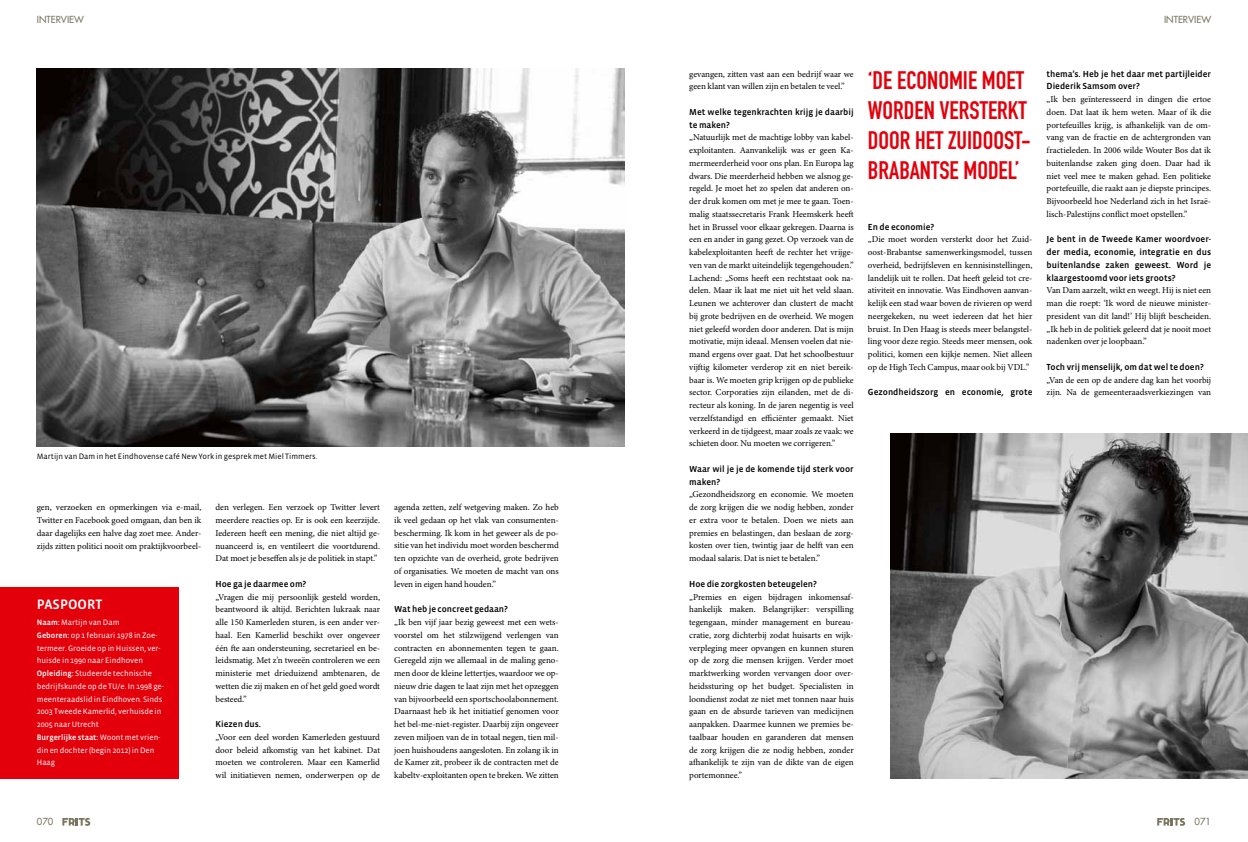
<style>
.page{position:relative;width:1248px;height:842px;background:#fff}
.page>*{position:absolute;margin:0;border:0;box-sizing:border-box;transform-origin:0 0}
.t1{font:25px/30px "DIN Engschrift";color:#e3000b}
.t2{font:500 14px "Vista Sans OT";color:#fff}
.t3{font:9.5px "Futura";color:#7a755f}
.t4{font:9px/12.8px "Minion Pro";color:#000;text-align:justify}
.t5{font:500 9px/12.8px "Vista Sans OT";color:#000}
.t6{font:8px/12.8px "Vista Sans OT";color:#fff}
.t7{font:8px "Vista Sans OT";color:#000}
.s1{font-weight:500}
</style>
<div class="page">
<svg style="left:1157px;top:818px;width:27px;height:8px"></svg>
<svg style="left:62px;top:818px;width:28px;height:8px"></svg>
<img style="left:37px;top:68px;width:587px;height:378px">
<img style="left:890px;top:434px;width:357px;height:344px">
<div style="left:0;top:587px;width:179px;height:191px;background:#e3000b"></div>
<p class="t3" style="left:37px;top:13px;width:49px">INTERVIEW</p>
<p class="t7" style="left:37px;top:452px;width:282px">Martijn van Dam in het Eindhovense café N ew York in gesprek met Miel Timmers.</p>
<p class="t4" style="left:37px;top:501px;width:166px">gen, verzoeken en opmerkingen via e-mail, Twitter en Facebook goed omgaan, dan ben ik daar dagelijks een halve dag zoet mee. Ander&shy;zijds zitten politici nooit om praktijkvoorbeel-</p>
<p class="t4" style="left:215px;top:501px;width:166px">den verlegen. Een verzoek op Twitter levert meerdere reacties op. Er is ook een keerzijde.<br>Iedereen heeft een mening, die niet altijd ge&shy;nuanceerd is, en ventileert die voortdurend.<br>Dat moet je beseffen als je de politiek in stapt.”</p>
<p class="t5" style="left:215px;top:577px;width:92px">Hoe ga je daarmee om?</p>
<p class="t4" style="left:215px;top:590px;width:166px">„Vragen die mij persoonlijk gesteld worden, beantwoord ik altijd. Berichten lukraak naar alle 150 Kamerleden sturen, is een ander ver&shy;haal. Een Kamerlid beschikt over ongeveer één fte aan ondersteuning, secretarieel en be&shy;leidsmatig. Met z’n tweeën controleren we een ministerie met drieduizend ambtenaren, de wetten die zij maken en of het geld goed wordt besteed.”</p>
<p class="t5" style="left:215px;top:718px;width:47px">Kiezen dus.</p>
<p class="t4" style="left:215px;top:731px;width:166px">„Voor een deel worden Kamerleden gestuurd door beleid afkomstig van het kabinet. Dat moeten we controleren. Maar een Kamerlid wil initiatieven nemen, onderwerpen op de</p>
<h2 class="t2" style="left:37px;top:597px;width:66px">Paspoort</h2>
<p class="t6" style="left:37px;top:616px;width:128px"><span class="s1">Naam:</span> Martijn van Dam<br><span class="s1">Geboren:</span> op 1 februari 1978 in Zoe&shy;termeer. Groeide op in H uissen, ver&shy;huisde in 1990 naar Eindhoven<br><span class="s1">Opleiding:</span> Studeerde technische bedrijfskunde op de TU/e. In 1998 ge&shy;meenteraadslid in Eindhoven. Sinds<br>2003 Tweede Kamerlid, verhuisde in<br>2005 naar Utrecht<br><span class="s1">Burgerlijke staat:</span> Woont met vrien&shy;din en dochter (begin 2012) in Den<br>H aag</p>
<p class="t4" style="left:394px;top:501px;width:166px">agenda zetten, zelf wetgeving maken. Zo heb ik veel gedaan op het vlak van consumenten&shy;bescherming. Ik kom in het geweer als de po&shy;sitie van het individu moet worden beschermd ten opzichte van de overheid, grote bedrijven of organisaties. We moeten de macht van ons leven in eigen hand houden.”</p>
<p class="t5" style="left:394px;top:603px;width:115px">Wat heb je concreet gedaan?</p>
<p class="t4" style="left:394px;top:616px;width:166px">„Ik ben vijf jaar bezig geweest met een wets&shy;voorstel om het stilzwijgend verlengen van contracten en abonnementen tegen te gaan.<br>Geregeld zijn we allemaal in de maling geno&shy;men door de kleine lettertjes, waardoor we op&shy;nieuw drie dagen te laat zijn met het opzeggen van bijvoorbeeld een sportschoolabonnement.<br>Daarnaast heb ik het initiatief genomen voor het bel-me-niet-register. Daarbij zijn ongeveer zeven miljoen van de in totaal negen, tien mil&shy;joen huishoudens aangesloten. En zolang ik in de Kamer zit, probeer ik de contracten met de kabeltv-exploitanten open te breken. We zitten</p>
<p class="t3" style="left:1163px;top:13px;width:49px">INTERVIEW</p>
<p class="t4" style="left:689px;top:67px;width:166px">gevangen, zitten vast aan een bedrijf waar we geen klant van willen zijn en betalen te veel.”</p>
<p class="t5" style="left:689px;top:106px;width:166px">Met welke tegenkrachten krijg je daarbij te maken?</p>
<p class="t4" style="left:689px;top:131px;width:166px">„Natuurlijk met de machtige lobby van kabel&shy;exploitanten. Aanvankelijk was er geen Ka&shy;mermeerderheid voor ons plan. En Europa lag dwars. Die meerderheid hebben we alsnog ge&shy;regeld. Je moet het zo spelen dat anderen on&shy;der druk komen om met je mee te gaan. Toen&shy;malig staatssecretaris Frank Heemskerk heeft het in Brussel voor elkaar gekregen. Daarna is een en ander in gang gezet. Op verzoek van de kabelexploitanten heeft de rechter het vrijge&shy;ven van de markt uiteindelijk tegengehouden.” Lachend: „Soms heeft een rechtstaat ook na&shy;delen. Maar ik laat me niet uit het veld slaan.<br>Leunen we achterover dan clustert de macht bij grote bedrijven en de overheid. We mogen niet geleefd worden door anderen. Dat is mijn motivatie, mijn ideaal. Mensen voelen dat nie&shy;mand ergens over gaat. Dat het schoolbestuur vijftig kilometer verderop zit en niet bereik&shy;baar is. We moeten grip krijgen op de publieke sector. Corporaties zijn eilanden, met de di&shy;recteur als koning. In de jaren negentig is veel verzelfstandigd en efficiënter gemaakt. Niet verkeerd in de tijdgeest, maar zoals ze vaak: we schieten door. Nu moeten we corrigeren.”</p>
<p class="t5" style="left:689px;top:463px;width:166px">Waar wil je je de komende tijd sterk voor maken?</p>
<p class="t4" style="left:689px;top:488px;width:166px">„Gezondheidszorg en economie. We moeten de zorg krijgen die we nodig hebben, zonder er extra voor te betalen. Doen we niets aan premies en belastingen, dan beslaan de zorg&shy;kosten over tien, twintig jaar de helft van een modaal salaris. Dat is niet te betalen.”</p>
<p class="t5" style="left:689px;top:577px;width:129px">Hoe die zorgkosten beteugelen?</p>
<p class="t4" style="left:689px;top:590px;width:166px">„Premies en eigen bijdragen inkomensaf&shy;hankelijk maken. Belangrijker: verspilling tegengaan, minder management en bureau&shy;cratie, zorg dichterbij zodat huisarts en wijk&shy;verpleging meer opvangen en kunnen sturen op de zorg die mensen krijgen. Verder moet marktwerking worden vervangen door over&shy;heidssturing op het budget. Specialisten in loondienst zodat ze niet met tonnen naar huis gaan en de absurde tarieven van medicijnen aanpakken. Daarmee kunnen we premies be&shy;taalbaar houden en garanderen dat mensen de zorg krijgen die ze nodig hebben, zonder afhankelijk te zijn van de dikte van de eigen portemonnee.”</p>
<h1 class="t1" style="left:867px;top:65px;width:164px">‘DE ECONOMIE MOET<br>WORDEN VERSTERKT<br>DOOR HET ZUIDOOST-<br>BRABANTSE MODEL’</h1>
<p class="t5" style="left:867px;top:220px;width:68px">En de economie?</p>
<p class="t4" style="left:867px;top:233px;width:166px">„Die moet worden versterkt door het Zuid&shy;oost-Brabantse samenwerkingsmodel, tussen overheid, bedrijfsleven en kennisinstellingen, landelijk uit te rollen. Dat heeft geleid tot cre&shy;ativiteit en innovatie. Was Eindhoven aanvan&shy;kelijk een stad waar boven de rivieren op werd neergekeken, nu weet iedereen dat het hier bruist. In Den Haag is steeds meer belangstel&shy;ling voor deze regio. Steeds meer mensen, ook politici, komen een kijkje nemen. Niet alleen op de High Tech Campus, maar ook bij VDL.”</p>
<p class="t5" style="left:867px;top:386px;width:166px">Gezondheidszorg en economie, grote</p>
<p class="t5" style="left:1046px;top:67px;width:166px">thema’s. Heb je het daar met partijleider<br>Diederik Samsom over?</p>
<p class="t4" style="left:1046px;top:93px;width:166px">„Ik ben geïnteresseerd in dingen die ertoe doen. Dat laat ik hem weten. Maar of ik die portefeuilles krijg, is afhankelijk van de om&shy;vang van de fractie en de achtergronden van fractieleden. In 2006 wilde Wouter Bos dat ik buitenlandse zaken ging doen. Daar had ik niet veel mee te maken gehad. Een politieke portefeuille, die raakt aan je diepste principes.<br>Bijvoorbeeld hoe Nederland zich in het Israë&shy;lisch-Palestijns conflict moet opstellen.”</p>
<p class="t5" style="left:1046px;top:233px;width:166px;text-align:justify">Je bent in de Tweede Kamer woordvoer&shy;der media, economie, integratie en dus buitenlandse zaken geweest. Word je klaargestoomd voor iets groots?</p>
<p class="t4" style="left:1046px;top:284px;width:166px">Van Dam aarzelt, wikt en weegt. Hij is niet een man die roept: ‘Ik word de nieuwe minister&shy;president van dit land!’ Hij blijft bescheiden. „Ik heb in de politiek geleerd dat je nooit moet nadenken over je loopbaan.”</p>
<p class="t5" style="left:1046px;top:361px;width:159px">Toch vrij menselijk, om dat wel te doen?</p>
<p class="t4" style="left:1046px;top:373px;width:166px">„Van de een op de andere dag kan het voorbij zijn. Na de gemeenteraadsverkiezingen van</p>
<p class="t3" style="left:37px;top:816px;width:18px">070</p>
<p class="t3" style="left:1194px;top:816px;width:18px">071</p>
</div>
